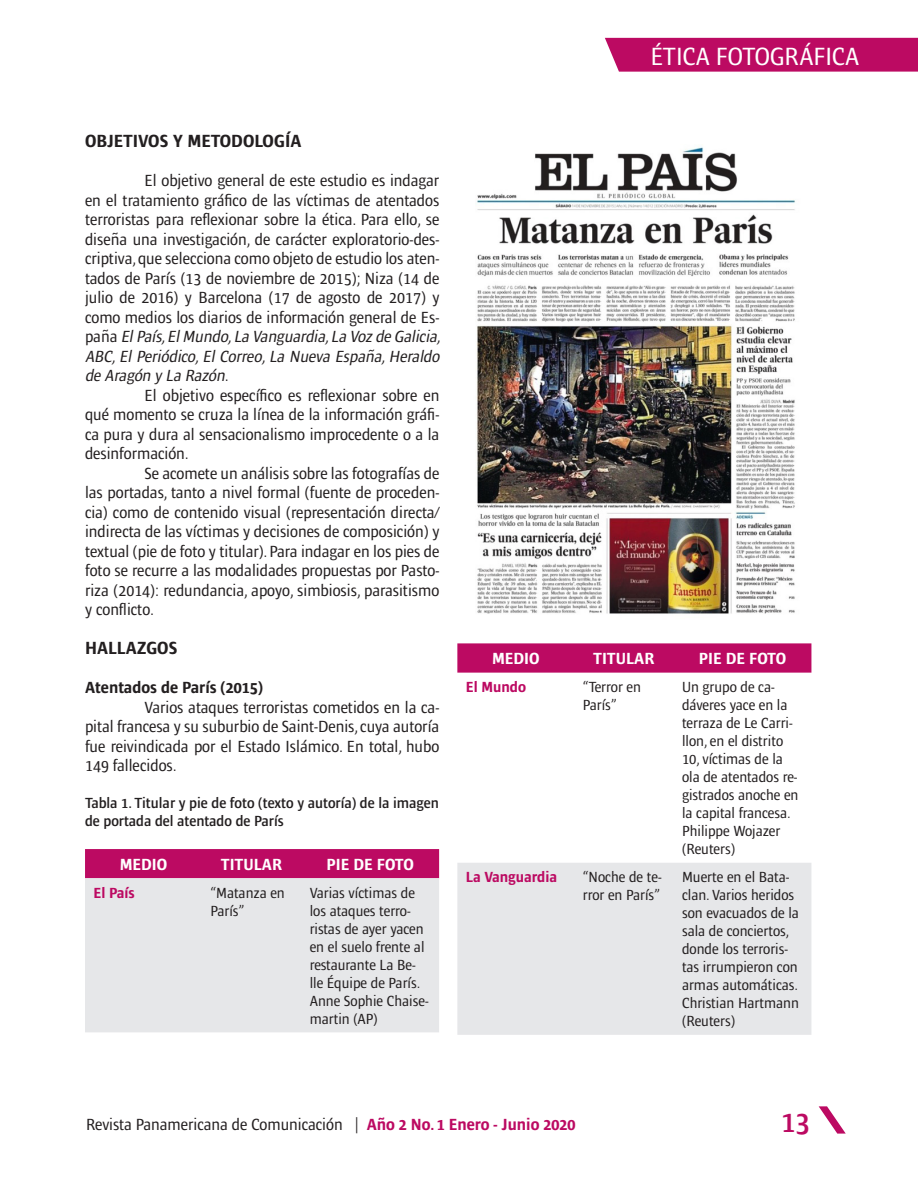
<style>
.page{position:relative;width:918px;height:1188px;background:#fff}
.page>*{position:absolute;margin:0;border:0;box-sizing:border-box;transform-origin:0 0}
.t1{font:600 condensed 30px "Ardoise Std";color:#bc0a62}
.t2{font:condensed 25.5px "Ardoise Std";color:#fff}
.Subtítulos{font:700 condensed 18px "Ardoise Std";color:#231f20}
.Contenido_con_sangrí{font:condensed 16.5px/19.5px "Ardoise Std";color:#231f20;text-align:justify}
.TABLA_-_encabezados{font:700 condensed 16.5px "Ardoise Std";color:#fff}
.t3{font:700 condensed 16.5px "Ardoise Std";color:#231f20}
.TABLA_-_texto_intern{font:condensed 15px/18px "Ardoise Std";color:#231f20}
.Título_tabla{font:600 condensed 15px/18px "Ardoise Std";color:#231f20}
.TABLA_-_texto_intern-2{font:700 condensed 15px "Ardoise Std";color:#bc0a62}
.s1{font-style:italic}
.s2{font-weight:700;color:#bc0a62}
</style>
<div class="page">
<svg style="left:819px;top:1106px;width:27px;height:28px"></svg>
<div style="left:605px;top:38px;width:313px;height:34px;background:#bc0a62"></div>
<img style="left:476px;top:147px;width:319px;height:467px">
<div style="left:85px;top:849px;width:354px;height:29px;background:#bc0a62"></div>
<div style="left:85px;top:878px;width:354px;height:154px;background:#e6e7e9"></div>
<svg style="left:457px;top:643px;width:354px;height:30px;background:#bd1066"></svg>
<div style="left:457px;top:863px;width:354px;height:172px;background:#e6e7e9"></div>
<h2 class="t2" style="left:651px;top:42px;width:210px">ÉTICA FOTOGRÁFICA</h2>
<p class="Subtítulos" style="left:85px;top:131px;width:218px">OBJETIVOS Y METODOLOGÍA</p>
<p class="Contenido_con_sangrí" style="left:85px;top:171px;width:361px;text-align:left;text-indent:60px">El objetivo general de este estudio es indagar en el tratamiento gráfico de las víctimas de atentados terroristas para reflexionar sobre la ética. Para ello, se diseña una investigación, de carácter exploratorio-des&shy;criptiva, que selecciona como objeto de estudio los aten&shy;tados de París (13 de noviembre de 2015); Niza (14 de julio de 2016) y Barcelona (17 de agosto de 2017) y como medios los diarios de información general de Es&shy;p a ñ a <span class="s1">ElPaís,ElMundo,La Vanguardia,La Voz de Galicia, ABC,El Periódico,El Correo,La Nueva España,Heraldo de Aragón y La Razón</span>.</p>
<p class="Contenido_con_sangrí" style="left:85px;top:385px;width:356px;text-indent:60px">El objetivo específico es reflexionar sobre en qué momento se cruza la línea de la información gráfi&shy;ca pura y dura al sensacionalismo improcedente o a la desinformación.</p>
<p class="Contenido_con_sangrí" style="left:85px;top:463px;width:356px;text-indent:60px">Se acomete un análisis sobre las fotografías de las portadas, tanto a nivel formal (fuente de proceden&shy;cia) como de contenido visual (representación directa/ indirecta de las víctimas y decisiones de composición) y textual (pie de foto y titular). Para indagar en los pies de foto se recurre a las modalidades propuestas por Pasto&shy;riza (2014): redundancia, apoyo, simbiosis, parasitismo y conflicto.</p>
<p class="Subtítulos" style="left:85px;top:638px;width:94px">HALLAZGOS</p>
<p class="t3" style="left:85px;top:678px;width:179px">Atentados de París (2015)</p>
<p class="Contenido_con_sangrí" style="left:85px;top:697px;width:356px;text-indent:60px">Varios ataques terroristas cometidos en la ca&shy;pital francesa y su suburbio de Saint-Denis, cuya autoría fue reivindicada por el Estado Islámico. En total, hubo 149 fallecidos.</p>
<p class="Título_tabla" style="left:85px;top:794px;width:355px">Tabla 1. Titular y pie de foto (texto y autoría) de la imagen de portada del atentado de París</p>
<p class="TABLA_-_encabezados" style="left:120px;top:855px;width:49px">MEDIO</p>
<p class="TABLA_-_encabezados" style="left:221px;top:855px;width:63px">TITULAR</p>
<p class="TABLA_-_encabezados" style="left:327px;top:855px;width:89px">PIE DE FOTO</p>
<p class="TABLA_-_texto_intern-2" style="left:94px;top:884px;width:43px">El País</p>
<p class="TABLA_-_texto_intern" style="left:210px;top:884px;width:76px">“Matanza en<br>París”</p>
<p class="TABLA_-_texto_intern" style="left:310px;top:884px;width:120px">Varias víctimas de los ataques terro&shy;ristas de ayer yacen en el suelo frente al restaurante La Be&shy;lle Équipe de París.<br>Anne Sophie Chaise&shy;martin (AP)</p>
<p class="TABLA_-_encabezados" style="left:492px;top:649px;width:49px">MEDIO</p>
<p class="TABLA_-_encabezados" style="left:593px;top:649px;width:63px">TITULAR</p>
<p class="TABLA_-_encabezados" style="left:699px;top:649px;width:89px">PIE DE FOTO</p>
<p class="TABLA_-_texto_intern-2" style="left:466px;top:679px;width:62px">El Mundo</p>
<p class="TABLA_-_texto_intern" style="left:583px;top:678px;width:60px">“Terror en<br>París”</p>
<p class="TABLA_-_texto_intern" style="left:682px;top:678px;width:118px">Un grupo de ca&shy;dáveres yace en la terraza de Le Carri&shy;llon, en el distrito<br>10, víctimas de la ola de atentados re&shy;gistrados anoche en la capital francesa.<br>Philippe Wojazer (Reuters)</p>
<p class="TABLA_-_texto_intern-2" style="left:466px;top:869px;width:93px">La Vanguardia</p>
<p class="TABLA_-_texto_intern" style="left:583px;top:868px;width:80px">“Noche de te&shy;rror en París”</p>
<p class="TABLA_-_texto_intern" style="left:682px;top:868px;width:118px">Muerte en el Bata&shy;clan. Varios heridos son evacuados de la sala de conciertos, donde los terroris&shy;tas irrumpieron con armas automáticas.<br>Christian Hartmann (Reuters)</p>
<p class="Contenido_con_sangrí" style="left:86px;top:1115px;width:491px">Revista Panamericana de Comunicación | <span class="s2">Año 2 No. 1 Enero - Junio 2020</span></p>
<h1 class="t1" style="left:781px;top:1104px;width:30px">13</h1>
</div>
